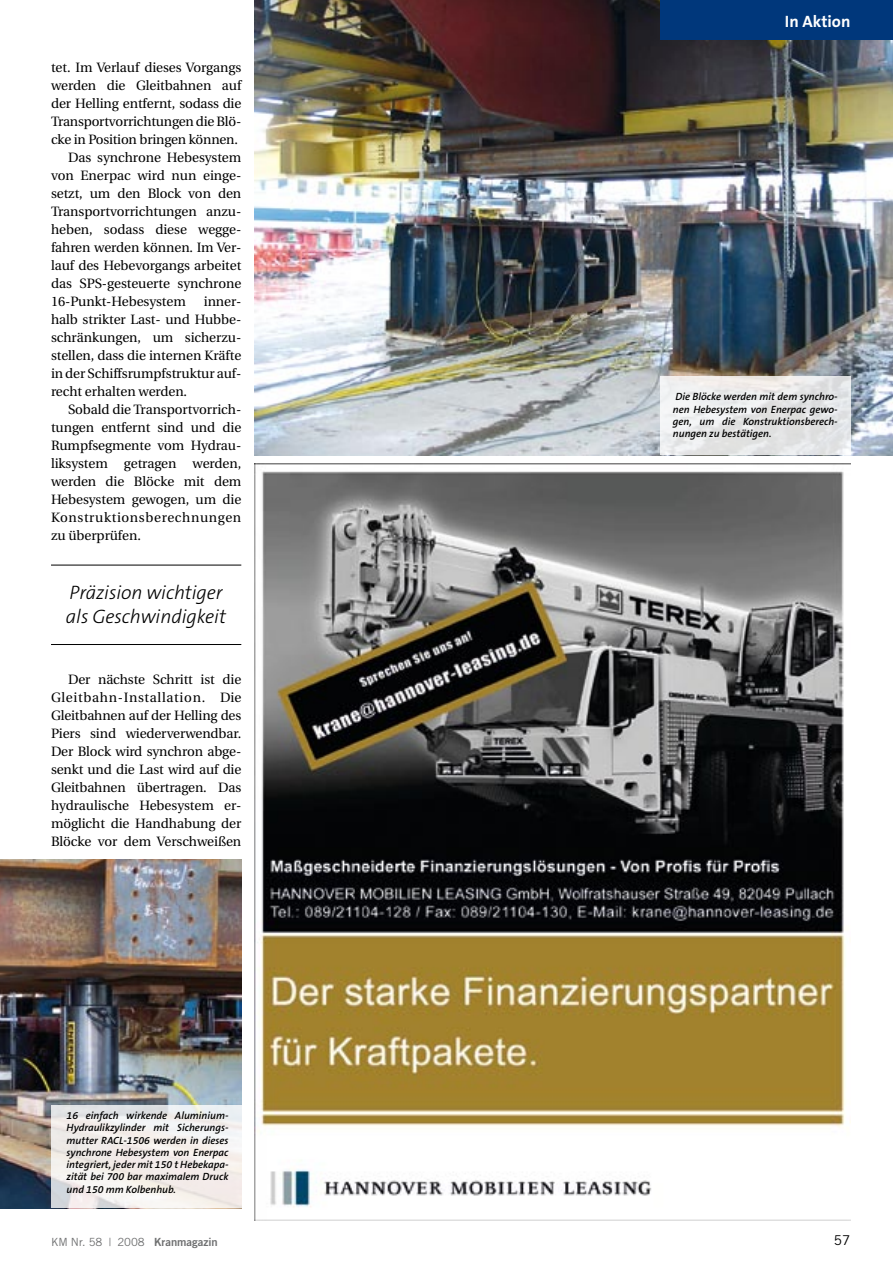
<style>
.page{position:relative;width:893px;height:1263px;background:#fff}
.page>*{position:absolute;margin:0;border:0;box-sizing:border-box;transform-origin:0 0}
.t1{font:italic 300 19.5px/23.4px "The Sans B3";letter-spacing:-.005em;color:#000}
.t2{font:700 16.5px "The Sans B7";color:#fff}
.t3{font:13.5px/18px "Utopia";letter-spacing:-.005em;color:#000;text-align:justify}
.t4{font:13.5px "Trade Gothic";color:#000}
.t5{font:11.25px "Trade Gothic";color:#6f7071}
.t6{font:italic 600 10.5px/12.3px "The Sans B6";color:#000;text-align:justify}
.s1{font-family:"Trade Gothic Bold Two"}
</style>
<div class="page">
<img style="left:254px;top:0;width:639px;height:455px">
<div style="left:660px;top:0;width:233px;height:39px;background:#00377b"></div>
<hr style="left:51px;top:565px;width:190px;height:1px;background:#000">
<hr style="left:51px;top:644px;width:190px;height:1px;background:#000">
<img style="left:0;top:859px;width:241px;height:349px">
<svg style="left:51px;top:1106px;width:190px;height:102px;fill:#f3edea"></svg>
<div style="left:660px;top:376px;width:190px;height:79px;background:linear-gradient(to right,#f0f0f0,#e0e1e2)"></div>
<img style="left:255px;top:464px;width:595px;height:756px">
<p class="t3" style="left:51px;top:59px;width:192px">tet. Im Verlauf dieses Vorgangs</p>
<p class="t3" style="left:51px;top:77px;width:192px">werden die Gleitbahnen auf</p>
<p class="t3" style="left:51px;top:95px;width:192px">der Helling entfernt, sodass die</p>
<p class="t3" style="left:51px;top:113px;width:192px">Transportvorrichtungen die Blö-</p>
<p class="t3" style="left:51px;top:131px;width:188px">cke in Position bringen können.</p>
<p class="t3" style="left:68px;top:149px;width:175px">Das synchrone Hebesystem</p>
<p class="t3" style="left:51px;top:167px;width:192px">von Enerpac wird nun einge-</p>
<p class="t3" style="left:51px;top:185px;width:192px">setzt, um den Block von den</p>
<p class="t3" style="left:51px;top:203px;width:190px">Transportvorrichtungen anzu-</p>
<p class="t3" style="left:51px;top:221px;width:192px">heben, sodass diese wegge-</p>
<p class="t3" style="left:51px;top:239px;width:192px">fahren werden können. Im Ver-</p>
<p class="t3" style="left:51px;top:257px;width:192px">lauf des Hebevorgangs arbeitet</p>
<p class="t3" style="left:51px;top:275px;width:192px">das SPS-gesteuerte synchrone</p>
<p class="t3" style="left:51px;top:293px;width:136px">16-Punkt-Hebesystem</p>
<p class="t3" style="left:51px;top:293px;width:192px;text-indent:153px">inner&shy;halb strikter Last- und Hubbe&shy;schränkungen, um sicherzu&shy;stellen, dass die internen Kräfte in der Schiffsrumpfstruktur auf&shy;recht erhalten werden.</p>
<p class="t3" style="left:51px;top:401px;width:192px;text-indent:17px">Sobald die Transportvorrich&shy;tungen entfernt sind und die Rumpfsegmente vom Hydrau&shy;liksystem getragen werden, werden die Blöcke mit dem Hebesystem gewogen, um die Konstruktionsberechnungen zu überprüfen.</p>
<h1 class="t1" style="left:66px;top:582px;width:162px">Präzision wichtiger als Geschwindigkeit</h1>
<p class="t3" style="left:51px;top:671px;width:192px;text-indent:17px">Der nächste Schritt ist die Gleitbahn-Installation. Die Gleitbahnen auf der Helling des Piers sind wiederverwendbar.<br>Der Block wird synchron abge&shy;senkt und die Last wird auf die Gleitbahnen übertragen. Das hydraulische Hebesystem er&shy;möglicht die Handhabung der Blöcke vor dem Verschweißen</p>
<p class="t6" style="left:67px;top:1109px;width:163px">16 einfach wirkende Aluminium-Hydraulikzylinder mit Sicherungs&shy;mutter RACL-1506 werden in dieses synchrone Hebesystem von Enerpac integriert, jeder mit 150 t Hebekapa&shy;zität bei 700 bar maximalem Druck und 150 mm Kolbenhub.</p>
<p class="t2" style="left:785px;top:13px;width:67px">In Aktion</p>
<p class="t6" style="left:673px;top:391px;width:166px">Die Blöcke werden mit dem synchro&shy;nen Hebesystem von Enerpac gewo&shy;gen, um die Konstruktionsberech&shy;nungen zu bestätigen.</p>
<p class="t5" style="left:51px;top:1235px;width:168px">KM Nr. 58 | 2008 <span class="s1">Kranmagazin</span></p>
<p class="t4" style="left:834px;top:1232px;width:18px">57</p>
</div>
